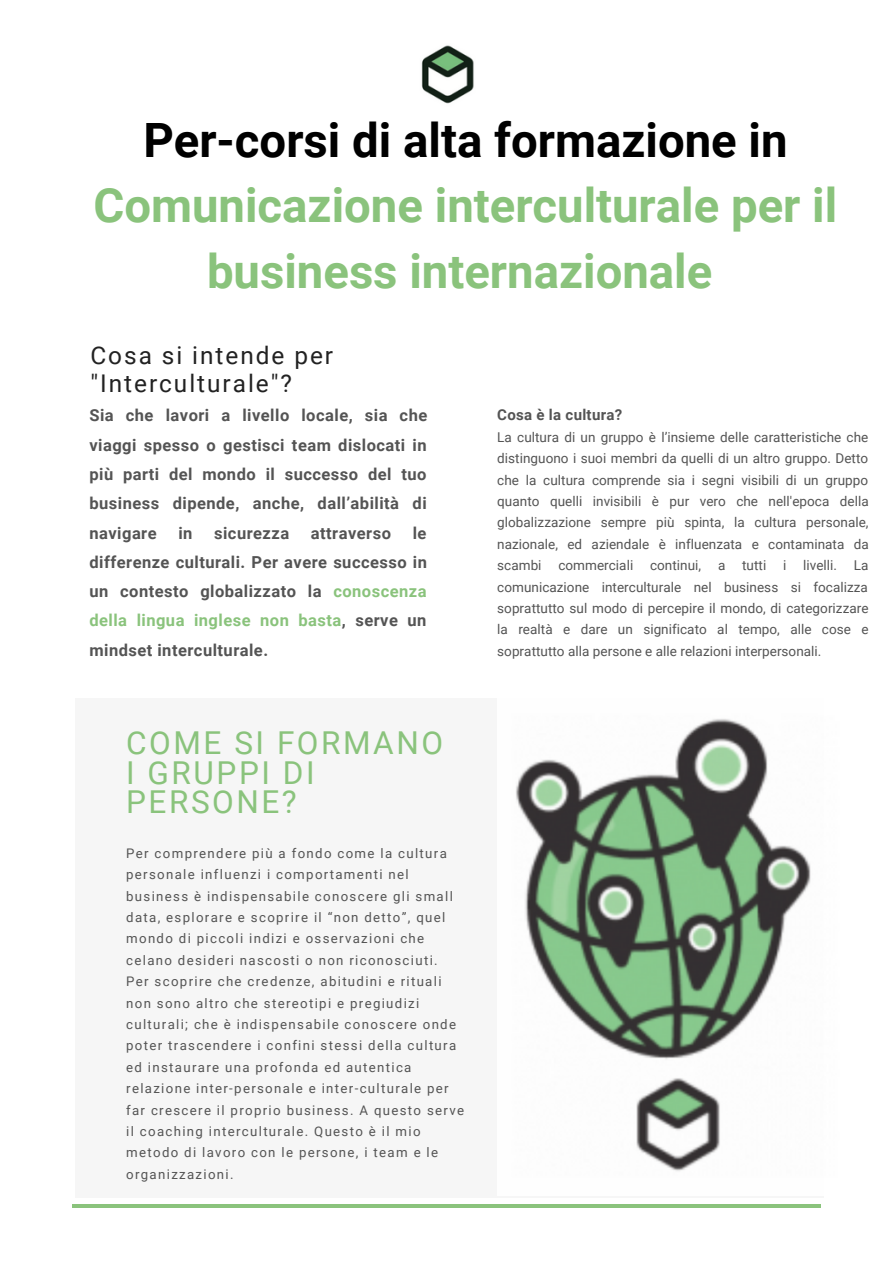
<style>
.page{position:relative;width:894px;height:1264px;background:#fff}
.page>*{position:absolute;margin:0;border:0;box-sizing:border-box;transform-origin:0 0}
.t1{font:700 47.25px/65.2px "Roboto";color:#8ac37c;text-align:center}
.t2{font:31.5px/29.2px "Roboto";letter-spacing:.08em;color:#8ac37c}
.t3{font:24.45px/27.5px "Roboto";letter-spacing:.08em;color:#222}
.t4{font:700 16.5px/29.2px "Roboto";letter-spacing:.03em;color:#545454;text-align:justify}
.t5{font:700 15px "Roboto";letter-spacing:.02em;color:#545454}
.t6{font:13.5px/21.5px "Roboto";letter-spacing:.005em;color:#545454;text-align:justify}
.t7{font:13.2px/21.5px "Roboto";letter-spacing:.1em;color:#545454}
.s1{color:#000}
.s2{color:#8ac37c}
</style>
<div class="page">
<div style="left:75px;top:698px;width:748px;height:499px;background:#f6f6f6"></div>
<img style="left:516px;top:719px;width:295px;height:452px">
<hr style="left:72px;top:1204px;width:748px;height:3px;background:#8ac37c">
<img style="left:421px;top:45px;width:53px;height:59px">
<p class="t1" style="left:93px;top:108px;width:745px"><span class="s1">Per-corsi di alta formazione in<br></span>Comunicazione interculturale per il business internazionale</p>
<p class="t3" style="left:90px;top:342px;width:244px">Cosa si intende per "Interculturale"?</p>
<p class="t4" style="left:89px;top:401px;width:339px">Sia che lavori a livello locale, sia che viaggi spesso o gestisci team dislocati in più parti del mondo il successo del tuo business dipende, anche, dall’abilità di navigare</p>
<p class="t4" style="left:89px;top:518px;width:339px;text-indent:323px">le differenze culturali. Per avere successo in un contesto globalizzato la <span class="s2">conoscenza della lingua inglese non basta</span>, serve un mindset interculturale.</p>
<p class="t4" style="left:178px;top:518px;width:16px">in</p>
<p class="t4" style="left:214px;top:518px;width:76px">sicurezza</p>
<p class="t4" style="left:311px;top:518px;width:82px">attraverso</p>
<p class="t2" style="left:126px;top:729px;width:318px">COME SI FORMANO<br>I GRUPPI DI<br>PERSONE?</p>
<p class="t7" style="left:126px;top:842px;width:339px">Per comprendere più a fondo come la cultura personale influenzi i comportamenti nel business è indispensabile conoscere gli small data, esplorare e scoprire il “non detto”, quel mondo di piccoli indizi e osservazioni che celano desideri nascosti o non riconosciuti.<br>Per scoprire che credenze, abitudini e rituali non sono altro che stereotipi e pregiudizi culturali; che è indispensabile conoscere onde poter trascendere i confini stessi della cultura ed instaurare una profonda ed autentica relazione inter-personale e inter-culturale per far crescere il proprio business. A questo serve il coaching interculturale. Questo è il mio metodo di lavoro con le persone, i team e le organizzazioni.</p>
<p class="t5" style="left:497px;top:406px;width:126px">Cosa è la cultura?</p>
<p class="t6" style="left:497px;top:426px;width:373px">La cultura di un gruppo è l’insieme delle caratteristiche che distinguono i suoi membri da quelli di un altro gruppo. Detto che la cultura comprende sia i segni visibili di un gruppo quanto quelli invisibili è pur vero che nell'epoca della globalizzazione sempre più spinta, la cultura personale, nazionale, ed aziendale è influenzata e contaminata da scambi commerciali continui, a tutti i livelli. La comunicazione interculturale nel business si focalizza soprattutto sul modo di percepire il mondo, di categorizzare la realtà e dare un significato al tempo, alle cose e soprattutto alla persone e alle relazioni interpersonali.</p>
</div>
